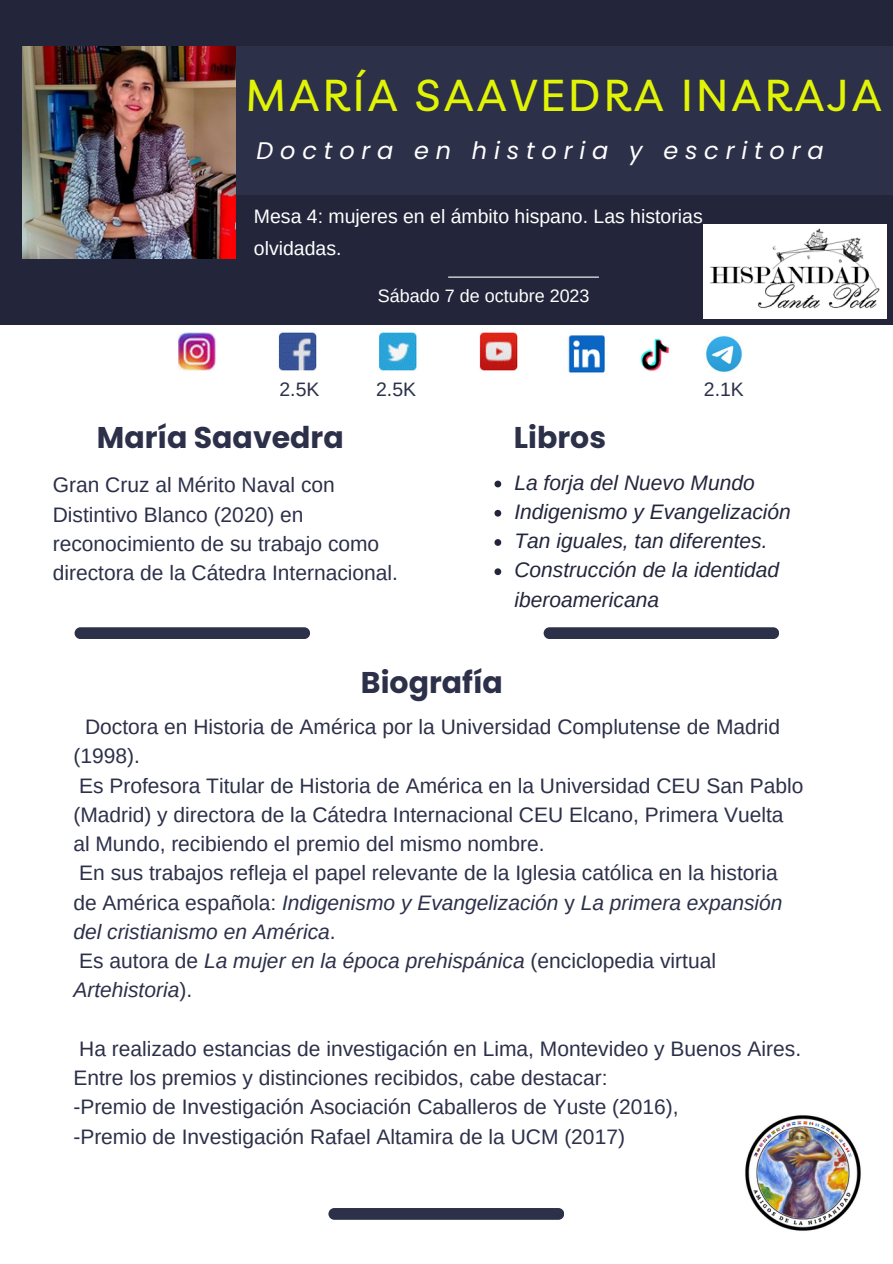
<style>
.page{position:relative;width:893px;height:1264px;background:#fff}
.page>*{position:absolute;margin:0;border:0;box-sizing:border-box;transform-origin:0 0}
.t1{font:500 43.5px "Livvic";letter-spacing:.085em;color:#e1f405}
.t2{font:700 30px "Poppins";color:#2c3049}
.t3{font:italic 24px "Poppins";letter-spacing:.285em;color:#fff}
.t4{font:21px/29.2px "Arimo";color:#2c3049}
.t5{font:italic 21px/29.2px "Arimo";color:#23263b}
.t6{font:italic 21px/29.2px "Arimo";color:#2c3049}
.t7{font:19.5px/32.5px "Arimo";color:#fff}
.t8{font:19.5px "Arimo";color:#2c3049}
.t9{font:18px "Arimo";color:#fff}
.s1{font-style:italic}
.s2{font-style:normal}
</style>
<div class="page">
<div style="left:0;top:0;width:892px;height:325px;background:#23263b"></div>
<div style="left:235px;top:46px;width:657px;height:149px;background:#2c3049"></div>
<img style="left:23px;top:47px;width:212px;height:211px">
<div style="left:75px;top:627px;width:235px;height:12px;background:#2c3049;border-radius:6px"></div>
<div style="left:328px;top:1207px;width:236px;height:12px;background:#2c3049;border-radius:6px"></div>
<hr style="left:448px;top:276px;width:151px;height:2px;background:#fff">
<div style="left:543px;top:627px;width:236px;height:12px;background:#2c3049;border-radius:6px"></div>
<svg style="left:494px;top:480px;width:7px;height:7px"></svg>
<svg style="left:494px;top:510px;width:7px;height:6px"></svg>
<svg style="left:494px;top:539px;width:7px;height:7px"></svg>
<svg style="left:494px;top:568px;width:7px;height:7px"></svg>
<img style="left:178px;top:332px;width:491px;height:41px">
<img style="left:705px;top:335px;width:38px;height:37px">
<img style="left:703px;top:225px;width:183px;height:93px">
<img style="left:745px;top:1115px;width:116px;height:116px">
<p class="t1" style="left:246px;top:67px;width:637px">MARÍA SAAVEDRA INARAJA</p>
<p class="t3" style="left:256px;top:134px;width:568px">Doctora en historia y escritora</p>
<p class="t7" style="left:254px;top:200px;width:450px">Mesa 4: mujeres en el ámbito hispano. Las historias olvidadas.</p>
<p class="t9" style="left:378px;top:286px;width:213px">Sábado 7 de octubre 2023</p>
<p class="t8" style="left:279px;top:379px;width:41px">2.5K</p>
<p class="t8" style="left:376px;top:379px;width:41px">2.5K</p>
<p class="t8" style="left:703px;top:379px;width:41px">2.1K</p>
<p class="t2" style="left:97px;top:416px;width:248px">María Saavedra</p>
<p class="t4" style="left:53px;top:470px;width:347px">Gran Cruz al Mérito Naval con<br>Distintivo Blanco (2020) en reconocimiento de su trabajo como directora de la Cátedra Internacional.</p>
<p class="t2" style="left:514px;top:416px;width:94px">Libros</p>
<p class="t5" style="left:514px;top:467px;width:242px">La forja del Nuevo Mundo</p>
<p class="t5" style="left:514px;top:497px;width:278px">Indigenismo y Evangelización</p>
<p class="t5" style="left:514px;top:526px;width:254px">Tan iguales, tan diferentes.</p>
<p class="t5" style="left:514px;top:555px;width:266px">Construcción de la identidad iberoamericana</p>
<p class="t2" style="left:361px;top:662px;width:143px">Biografía</p>
<p class="t4" style="left:73px;top:712px;width:708px;text-indent:12px">Doctora en Historia de América por la Universidad Complutense de Madrid (1998).</p>
<p class="t4" style="left:73px;top:770px;width:731px">Es Profesora Titular de Historia de América en la Universidad CEU San Pablo (Madrid) y directora de la Cátedra Internacional CEU Elcano, Primera Vuelta al Mundo, recibiendo el premio del mismo nombre.</p>
<p class="t4" style="left:73px;top:858px;width:710px">En sus trabajos refleja el papel relevante de la Iglesia católica en la historia de América española: <span class="s1">Indigenismo y Evangelización</span> y <span class="s1">La primera expansión del cristianismo en América</span>.</p>
<p class="t6" style="left:73px;top:946px;width:644px"><span class="s2">Es autora de</span> La mujer en la época prehispánica <span class="s2">(enciclopedia virtual<br></span>Artehistoria<span class="s2">).</span></p>
<p class="t4" style="left:79px;top:1033px;width:723px">Ha realizado estancias de investigación en Lima, Montevideo y Buenos Aires.</p>
<p class="t4" style="left:73px;top:1063px;width:535px">Entre los premios y distinciones recibidos, cabe destacar:</p>
<p class="t4" style="left:73px;top:1092px;width:606px">-Premio de Investigación Asociación Caballeros de Yuste (2016),</p>
<p class="t4" style="left:73px;top:1121px;width:553px">-Premio de Investigación Rafael Altamira de la UCM (2017)</p>
</div>
